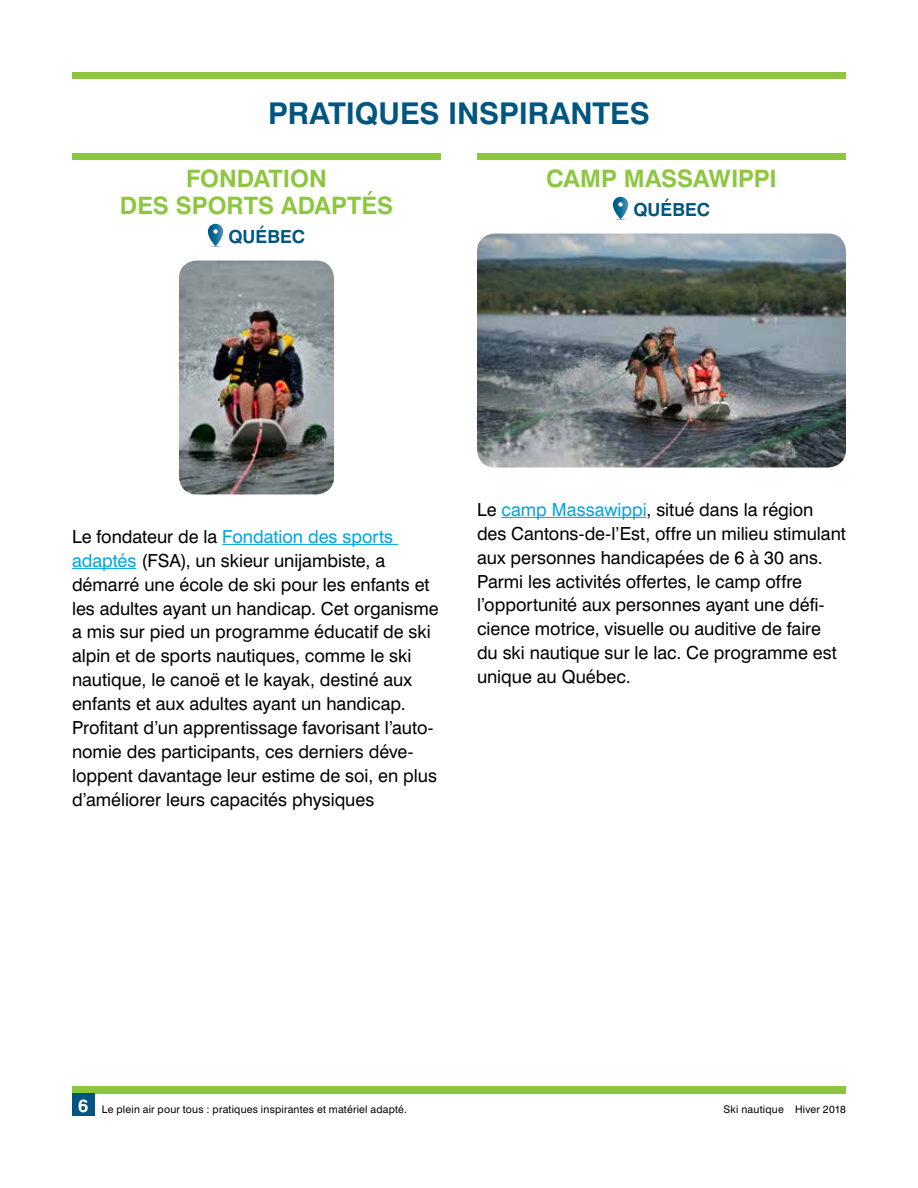
<style>
.page{position:relative;width:918px;height:1188px;background:#fff}
.page>*{position:absolute;margin:0;border:0;box-sizing:border-box;transform-origin:0 0}
.t1{font:700 30px "Swiss 721 BT";letter-spacing:-.005em;color:#005581}
.t2{font:700 24px/27px "Swiss 721 BT";color:#8dc63f;text-align:center}
.t3{font:18px/24px "Swiss 721 BT";color:#000}
.t4{font:700 18px "Swiss 721 BT";letter-spacing:.005em;color:#005581}
.t5{font:10.5px "Swiss 721 BT";letter-spacing:.02em;color:#000}
.s1{color:#00a4e3}
.s2{font-weight:700;font-size:18px;color:#fff}
</style>
<div class="page">
<div style="left:72px;top:1086px;width:774px;height:8px;background:#8dc63f"></div>
<div style="left:72px;top:1094px;width:22px;height:22px;background:#005581"></div>
<div style="left:72px;top:72px;width:774px;height:7px;background:#8dc63f"></div>
<div style="left:72px;top:153px;width:369px;height:7px;background:#8dc63f"></div>
<hr style="left:222px;top:544px;width:176px;height:1px;background:#00a4e3">
<hr style="left:72px;top:568px;width:64px;height:1px;background:#00a4e3">
<svg style="left:208px;top:224px;width:15px;height:23px"></svg>
<img style="left:179px;top:261px;width:155px;height:234px">
<div style="left:477px;top:153px;width:369px;height:7px;background:#8dc63f"></div>
<hr style="left:502px;top:517px;width:144px;height:1px;background:#00a4e3">
<svg style="left:613px;top:197px;width:15px;height:23px"></svg>
<img style="left:477px;top:234px;width:369px;height:234px">
<h1 class="t1" style="left:268px;top:95px;width:383px">PRATIQUES INSPIRANTES</h1>
<h2 class="t2" style="left:120px;top:165px;width:275px">FONDATION<br>DES SPORTS ADAPTÉS</h2>
<p class="t4" style="left:228px;top:225px;width:78px">QUÉBEC</p>
<h2 class="t2" style="left:546px;top:165px;width:232px">CAMP MASSAWIPPI</h2>
<p class="t4" style="left:633px;top:198px;width:78px">QUÉBEC</p>
<p class="t3" style="left:72px;top:524px;width:368px">Le fondateur de la <span class="s1">Fondation des sports adaptés</span> (FSA), un skieur unijambiste, a démarré une école de ski pour les enfants et les adultes ayant un handicap. Cet organisme a mis sur pied un programme éducatif de ski alpin et de sports nautiques, comme le ski nautique, le canoë et le kayak, destiné aux enfants et aux adultes ayant un handicap.<br>Profitant d’un apprentissage favorisant l’auto&shy;nomie des participants, ces derniers déve&shy;loppent davantage leur estime de soi, en plus d’améliorer leurs capacités physiques</p>
<p class="t3" style="left:477px;top:497px;width:371px">Le <span class="s1">camp Massawippi</span>, situé dans la région des Cantons-de-l’Est, offre un milieu stimulant aux personnes handicapées de 6 à 30 ans.<br>Parmi les activités offertes, le camp offre l’opportunité aux personnes ayant une défi&shy;cience motrice, visuelle ou auditive de faire du ski nautique sur le lac. Ce programme est unique au Québec.</p>
<p class="t5" style="left:78px;top:1103px;width:330px"><span class="s2">6</span> Le plein air pour tous : pratiques inspirantes et matériel adapté.</p>
<p class="t5" style="left:795px;top:1103px;width:52px">Hiver 2018</p>
<p class="t5" style="left:724px;top:1103px;width:62px">Ski nautique</p>
</div>
